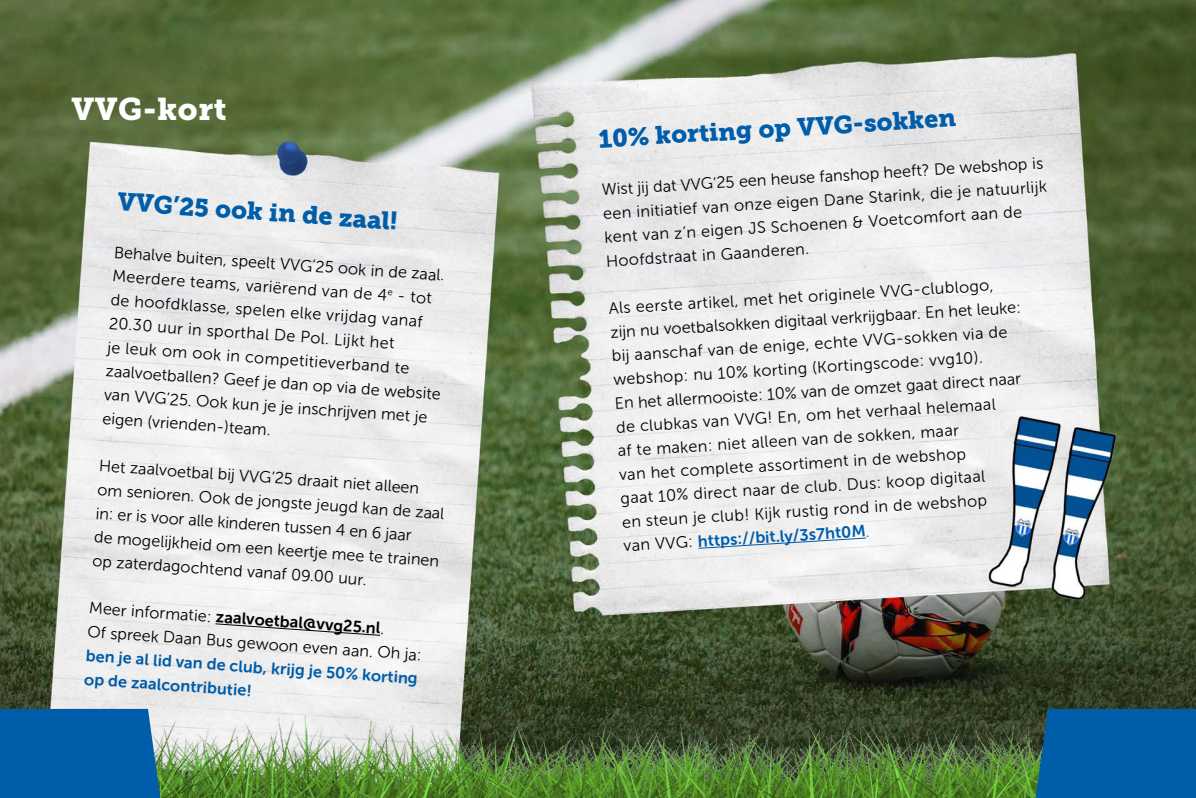
<style>
.page{position:relative;width:1196px;height:798px;background:#fff}
.page>*{position:absolute;margin:0;border:0;box-sizing:border-box;transform-origin:0 0}
.t1{font:31.25px "Museo Slab 900";letter-spacing:.02em;color:#fff}
.t2{font:25px "Museo Slab 900";color:#005da9}
.t3{font:16.25px/23.8px "Museo Sans 300";color:#000}
.t4{font:16.25px/23.8px "Museo Sans 700";color:#005da9}
.t5{font:16.25px "Museo Sans 700";color:#000}
.s1{font-family:"Museo Sans 300"}
.s2{font-family:"Museo Sans 300";color:#000}
</style>
<div class="page">
<img style="left:0;top:0;width:1196px;height:648px">
<svg style="left:215px;top:622px;width:166px;height:14px"></svg>
<img style="left:0;top:648px;width:1196px;height:149px">
<div style="left:1036px;top:708px;width:160px;height:89px;background:#005da9"></div>
<div style="left:0;top:708px;width:160px;height:89px;background:#005da9"></div>
<svg style="left:697px;top:537px;width:170px;height:12px"></svg>
<h1 class="t1" style="left:71px;top:91px;width:157px">VVG-kort</h1>
<h2 class="t2" style="left:119px;top:187px;width:282px;rotate:4deg">VVG’25 ook in de zaal!</h2>
<p class="t3" style="left:115px;top:240px;width:337px;rotate:4deg">Behalve buiten, speelt VVG’25 ook in de zaal.<br>Meerdere teams, variërend van de 4<sup>e</sup> - tot de hoofdklasse, spelen elke vrijdag vanaf 20.30 uur in sporthal De Pol. Lijkt het<br>je leuk om ook in competitieverband te zaalvoetballen? Geef je dan op via de website van VVG’25. Ook kun je je inschrijven met je eigen (vrienden-)team.</p>
<p class="t3" style="left:100px;top:453px;width:349px;rotate:4deg">Het zaalvoetbal bij VVG’25 draait niet alleen om senioren. Ook de jongste jeugd kan de zaal in: er is voor alle kinderen tussen 4 en 6 jaar<br>de mogelijkheid om een keertje mee te trainen op zaterdagochtend vanaf 09.00 uur.</p>
<p class="t5" style="left:90px;top:598px;width:298px;rotate:4deg"><span class="s1">Meer informatie:</span> zaalvoetbal@vvg25.nl<span class="s1">.</span></p>
<p class="t3" style="left:88px;top:619px;width:336px;rotate:4deg">Of spreek Daan Bus gewoon even aan. Oh ja:</p>
<p class="t4" style="left:87px;top:643px;width:334px;rotate:4deg">ben je al lid van de club, krijg je 50% korting op de zaalcontributie!</p>
<h2 class="t2" style="left:598px;top:123px;width:359px;rotate:-3deg">10% korting op VVG-sokken</h2>
<p class="t3" style="left:600px;top:180px;width:446px;line-height:23.4px;rotate:-4deg">Wist jij dat VVG’25 een heuse fanshop heeft? De webshop is een initiatief van onze eigen Dane Starink, die je natuurlijk kent van z’n eigen JS Schoenen &amp; Voetcomfort aan de Hoofdstraat in Gaanderen.</p>
<p class="t3" style="left:606px;top:298px;width:414px;rotate:-4deg">Als eerste artikel, met het originele VVG-clublogo, zijn nu voetbalsokken digitaal verkrijgbaar. En het leuke: bij aanschaf van de enige, echte VVG-sokken via de webshop: nu 10% korting (Kortingscode: vvg10).<br>En het allermooiste: 10% van de omzet gaat direct naar de clubkas van VVG! En, om het verhaal helemaal<br>af te maken: niet alleen van de sokken, maar<br>van het complete assortiment in de webshop<br>gaat 10% direct naar de club. Dus: koop digitaal<br>en steun je club! Kijk rustig rond in de webshop</p>
<p class="t4" style="left:623px;top:535px;width:248px;rotate:-4deg"><span class="s2">van VVG:</span> https://bit.ly/3s7ht0M<span class="s1">.</span></p>
</div>
